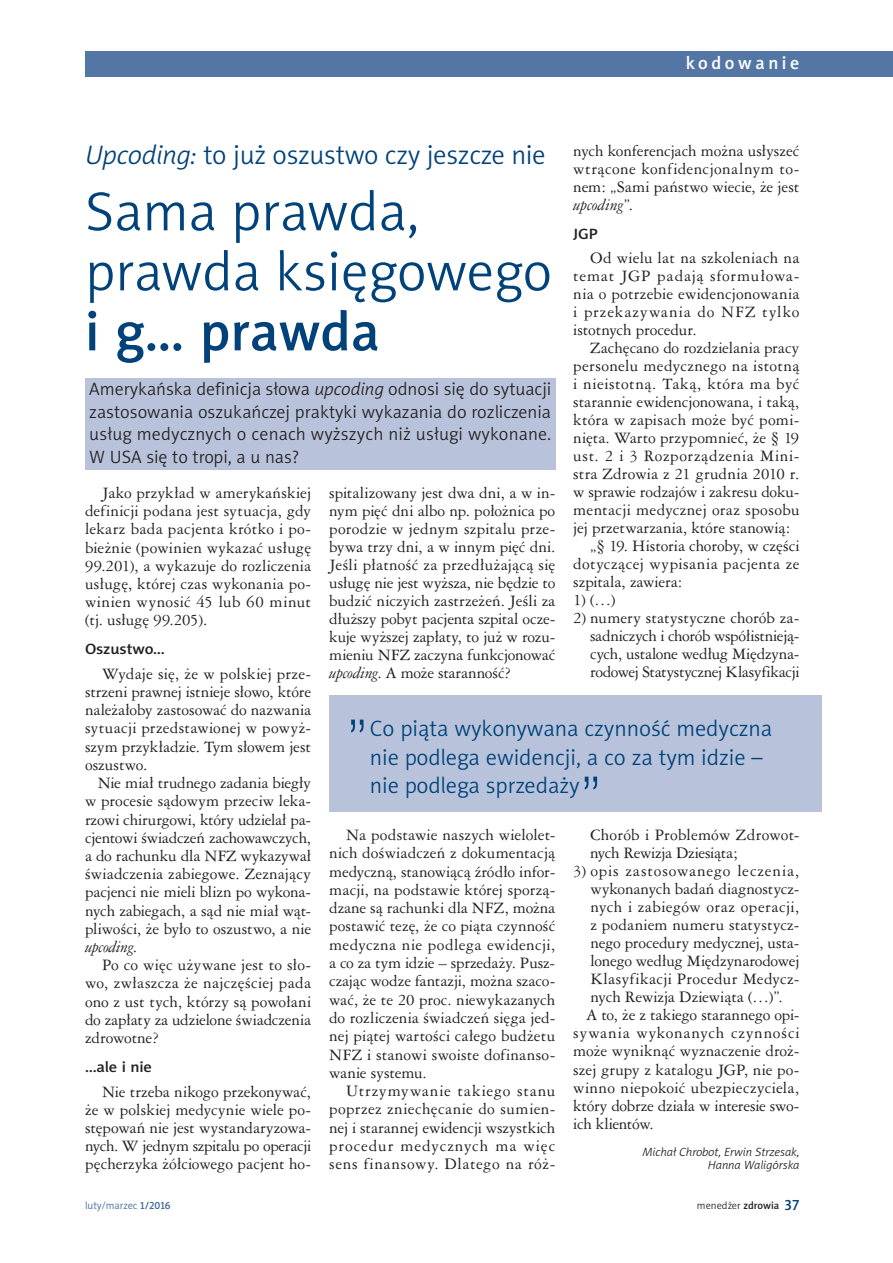
<style>
.page{position:relative;width:893px;height:1263px;background:#fff}
.page>*{position:absolute;margin:0;border:0;box-sizing:border-box;transform-origin:0 0}
.t1{font:55.5px/60px "Naomi Sans EFN Light";color:#004279}
.t2{font:55.5px "Naomi Sans EFN Medium";color:#004279}
.t3{font:52.5px "Swis 721 Lt PL";color:#004279}
.t4{font:27px "Naomi Sans EFN Light";letter-spacing:-.01em;color:#004279}
.t5{font:22.5px/28.5px "Naomi Sans EFN Light";color:#004279}
.t6{font:18px/22.5px "Naomi Sans EFN Light";letter-spacing:.01em;color:#231f20;text-align:justify}
.t7{font:18px "Naomi Sans EFN Medium";letter-spacing:.2em;color:#fff}
.t8{font:15px/18.1px "Ameri Garmnd PL";letter-spacing:.005em;color:#231f20;text-align:justify}
.t9{font:15px "Ameri Garmnd PL";letter-spacing:-.015em;color:#231f20}
.t10{font:15px "Ameri Garmnd PL";letter-spacing:.025em;color:#231f20}
.t11{font:15px "Ameri Garmnd PL";letter-spacing:.03em;color:#231f20}
.t12{font:15px "Ameri Garmnd PL";letter-spacing:.055em;color:#231f20}
.t13{font:15px "Ameri Garmnd PL";letter-spacing:-.02em;color:#231f20}
.t14{font:15px "Ameri Garmnd PL";letter-spacing:.05em;color:#231f20}
.t15{font:15px "Naomi Sans EFN Medium";letter-spacing:-.01em;color:#231f20;scale:1.1 1}
.t16{font:italic 12px/13.5px "Naomi Sans EFN Light";color:#231f20;text-align:right}
.t17{font:10.5px "Naomi Sans EFN Light";color:#3d6799}
.t18{font:10.5px "Naomi Sans EFN Light";color:#231f20}
.s1{font-style:italic}
.s2{font-family:"Naomi Sans EFN Medium"}
.s3{font-family:"Naomi Sans EFN Medium";font-size:15px;color:#004279}
</style>
<div class="page">
<div style="left:85px;top:51px;width:808px;height:26px;background:#5476a5"></div>
<div style="left:85px;top:378px;width:470px;height:91px;background:#b8c3db"></div>
<div style="left:329px;top:696px;width:492px;height:116px;background:#b8c3db"></div>
<p class="t7" style="left:686px;top:52px;width:115px">kodowanie</p>
<h3 class="t4" style="left:85px;top:139px;width:462px"><span class="s1">Upcoding:</span> to już oszustwo czy jeszcze nie</h3>
<h1 class="t1" style="left:85px;top:182px;width:469px">Sama prawda, prawda księgowego</h1>
<h1 class="t2" style="left:85px;top:299px;width:296px">i g… prawda</h1>
<p class="t8" style="left:573px;top:141px;width:228px">nych konferencjach można usłyszeć wtrącone konfidencjonalnym to&shy;nem: „Sami państwo wiecie, że jest <span class="s1">upcoding</span>”.</p>
<p class="t15" style="left:573px;top:225px;width:24px">JGP</p>
<p class="t8" style="left:573px;top:248px;width:228px;text-indent:17px">Od wielu lat na szkoleniach na temat JGP padają sformułowa&shy;nia o potrzebie ewidencjonowania i przekazywania do NFZ tylko istotnych procedur.</p>
<p class="t8" style="left:590px;top:338px;width:211px">Zachęcano do rozdzielania pracy</p>
<p class="t8" style="left:573px;top:356px;width:228px">personelu medycznego na istotną</p>
<p class="t11" style="left:573px;top:374px;width:228px">i nieistotną. Taką, która ma być</p>
<p class="t8" style="left:573px;top:392px;width:228px">starannie ewidencjonowana, i taką,</p>
<p class="t8" style="left:573px;top:410px;width:228px">która w zapisach może być pomi-</p>
<p class="t8" style="left:573px;top:428px;width:228px">nięta. Warto przypomnieć, że § 19</p>
<p class="t14" style="left:573px;top:446px;width:228px">ust. 2 i 3 Rozporządzenia Mini-</p>
<p class="t8" style="left:573px;top:464px;width:228px">stra Zdrowia z 21 grudnia 2010 r.</p>
<p class="t8" style="left:573px;top:482px;width:228px">w sprawie rodzajów i zakresu doku-</p>
<p class="t8" style="left:573px;top:500px;width:228px">mentacji medycznej oraz sposobu</p>
<p class="t8" style="left:573px;top:518px;width:219px">jej przetwarzania, które stanowią:</p>
<p class="t8" style="left:590px;top:536px;width:211px">„§ 19. Historia choroby, w części</p>
<p class="t11" style="left:573px;top:554px;width:228px">dotyczącej wypisania pacjenta ze</p>
<p class="t8" style="left:573px;top:572px;width:111px">szpitala, zawiera:</p>
<p class="t8" style="left:573px;top:590px;width:44px">1) (…)</p>
<p class="t8" style="left:590px;top:608px;width:211px;text-indent:-17px">2) numery statystyczne chorób za&shy;sadniczych i chorób współistnieją&shy;cych, ustalone według Międzyna&shy;rodowej Statystycznej Klasyfikacji</p>
<p class="t6" style="left:89px;top:378px;width:463px">Amerykańska definicja słowa <span class="s1">upcoding</span> odnosi się do sytuacji zastosowania oszukańczej praktyki wykazania do rozliczenia usług medycznych o cenach wyższych niż usługi wykonane.<br>W USA się to tropi, a u nas?</p>
<p class="t8" style="left:85px;top:483px;width:228px;text-indent:17px">Jako przykład w amerykańskiej definicji podana jest sytuacja, gdy lekarz bada pacjenta krótko i po&shy;bieżnie (powinien wykazać usługę 99.201), a wykazuje do rozliczenia usługę, której czas wykonania po&shy;winien wynosić 45 lub 60 minut (tj. usługę 99.205).</p>
<p class="t15" style="left:85px;top:640px;width:74px">Oszustwo…</p>
<p class="t8" style="left:85px;top:664px;width:228px;text-indent:17px">Wydaje się, że w polskiej prze&shy;strzeni prawnej istnieje słowo, które należałoby zastosować do nazwania sytuacji przedstawionej w powyż&shy;szym przykładzie. Tym słowem jest oszustwo.</p>
<p class="t8" style="left:85px;top:773px;width:228px;text-indent:13px">Nie miał trudnego zadania biegły w procesie sądowym przeciw leka&shy;rzowi chirurgowi, który udzielał pa&shy;cjentowi świadczeń zachowawczych, a do rachunku dla NFZ wykazywał świadczenia zabiegowe. Zeznający pacjenci nie mieli blizn po wykona&shy;nych zabiegach, a sąd nie miał wąt&shy;pliwości, że było to oszustwo, a nie <span class="s1">upcoding</span>.</p>
<p class="t8" style="left:85px;top:956px;width:228px;text-indent:17px">Po co więc używane jest to sło&shy;wo, zwłaszcza że najczęściej pada ono z ust tych, którzy są powołani do zapłaty za udzielone świadczenia zdrowotne?</p>
<p class="t15" style="left:85px;top:1058px;width:62px">…ale i nie</p>
<p class="t8" style="left:85px;top:1082px;width:228px;text-indent:17px">Nie trzeba nikogo przekonywać, że w polskiej medycynie wiele po&shy;stępowań nie jest wystandaryzowa&shy;nych. W jednym szpitalu po operacji pęcherzyka żółciowego pacjent ho-</p>
<p class="t8" style="left:329px;top:483px;width:228px">spitalizowany jest dwa dni, a w in&shy;nym pięć dni albo np. położnica po porodzie w jednym szpitalu prze&shy;bywa trzy dni, a w innym pięć dni.<br>Jeśli płatność za przedłużającą się usługę nie jest wyższa, nie będzie to budzić niczyich zastrzeżeń. Jeśli za dłuższy pobyt pacjenta szpital ocze&shy;kuje wyższej zapłaty, to już w rozu&shy;mieniu NFZ zaczyna funkcjonować <span class="s1">upcoding</span>. A może staranność?</p>
<h2 class="t3" style="left:346px;top:706px;width:24px">”</h2>
<h3 class="t5" style="left:370px;top:714px;width:404px">Co piąta wykonywana czynność medyczna nie podlega ewidencji, a co za tym idzie – nie podlega sprzedaży</h3>
<h2 class="t3" style="left:580px;top:763px;width:24px">”</h2>
<p class="t8" style="left:590px;top:825px;width:211px">Chorób i Problemów Zdrowot&shy;nych Rewizja Dziesiąta;</p>
<p class="t12" style="left:573px;top:861px;width:228px">3) opis zastosowanego leczenia,</p>
<p class="t8" style="left:590px;top:879px;width:210px">wykonanych badań diagnostycz-</p>
<p class="t10" style="left:590px;top:897px;width:210px">nych i zabiegów oraz operacji,</p>
<p class="t8" style="left:590px;top:915px;width:210px">z podaniem numeru statystycz-</p>
<p class="t9" style="left:590px;top:933px;width:210px">nego procedury medycznej, usta-</p>
<p class="t9" style="left:590px;top:951px;width:210px">lonego według Międzynarodowej</p>
<p class="t10" style="left:590px;top:969px;width:210px">Klasyfikacji Procedur Medycz-</p>
<p class="t8" style="left:590px;top:988px;width:194px">nych Rewizja Dziewiąta (…)”.</p>
<p class="t13" style="left:586px;top:1005px;width:215px">A to, że z takiego starannego opi-</p>
<p class="t12" style="left:573px;top:1023px;width:228px">sywania wykonanych czynności</p>
<p class="t8" style="left:573px;top:1042px;width:228px">może wyniknąć wyznaczenie droż-</p>
<p class="t8" style="left:573px;top:1060px;width:228px">szej grupy z katalogu JGP, nie po-</p>
<p class="t10" style="left:573px;top:1077px;width:228px">winno niepokoić ubezpieczyciela,</p>
<p class="t9" style="left:573px;top:1095px;width:228px">który dobrze działa w interesie swo-</p>
<p class="t13" style="left:573px;top:1113px;width:82px">ich klientów.</p>
<p class="t16" style="left:642px;top:1145px;width:159px">Michał Chrobot, Erwin Strzesak,<br>Hanna Waligórska</p>
<p class="t8" style="left:329px;top:825px;width:228px;text-indent:17px">Na podstawie naszych wielolet&shy;nich doświadczeń z dokumentacją medyczną, stanowiącą źródło infor&shy;macji, na podstawie której sporzą&shy;dzane są rachunki dla NFZ, można postawić tezę, że co piąta czynność medyczna nie podlega ewidencji, a co za tym idzie – sprzedaży. Pusz&shy;czając wodze fantazji, można szaco&shy;wać, że te 20 proc. niewykazanych do rozliczenia świadczeń sięga jed&shy;nej piątej wartości całego budżetu NFZ i stanowi swoiste dofinanso&shy;wanie systemu.</p>
<p class="t8" style="left:329px;top:1081px;width:228px;text-indent:17px">Utrzymywanie takiego stanu poprzez zniechęcanie do sumien&shy;nej i starannej ewidencji wszystkich procedur medycznych ma więc sens finansowy. Dlatego na róż-</p>
<p class="t17" style="left:85px;top:1199px;width:87px">luty/marzec <span class="s2">1/2016</span></p>
<p class="t18" style="left:697px;top:1199px;width:104px">menedżer <span class="s2">zdrowia</span> <span class="s3">37</span></p>
</div>
